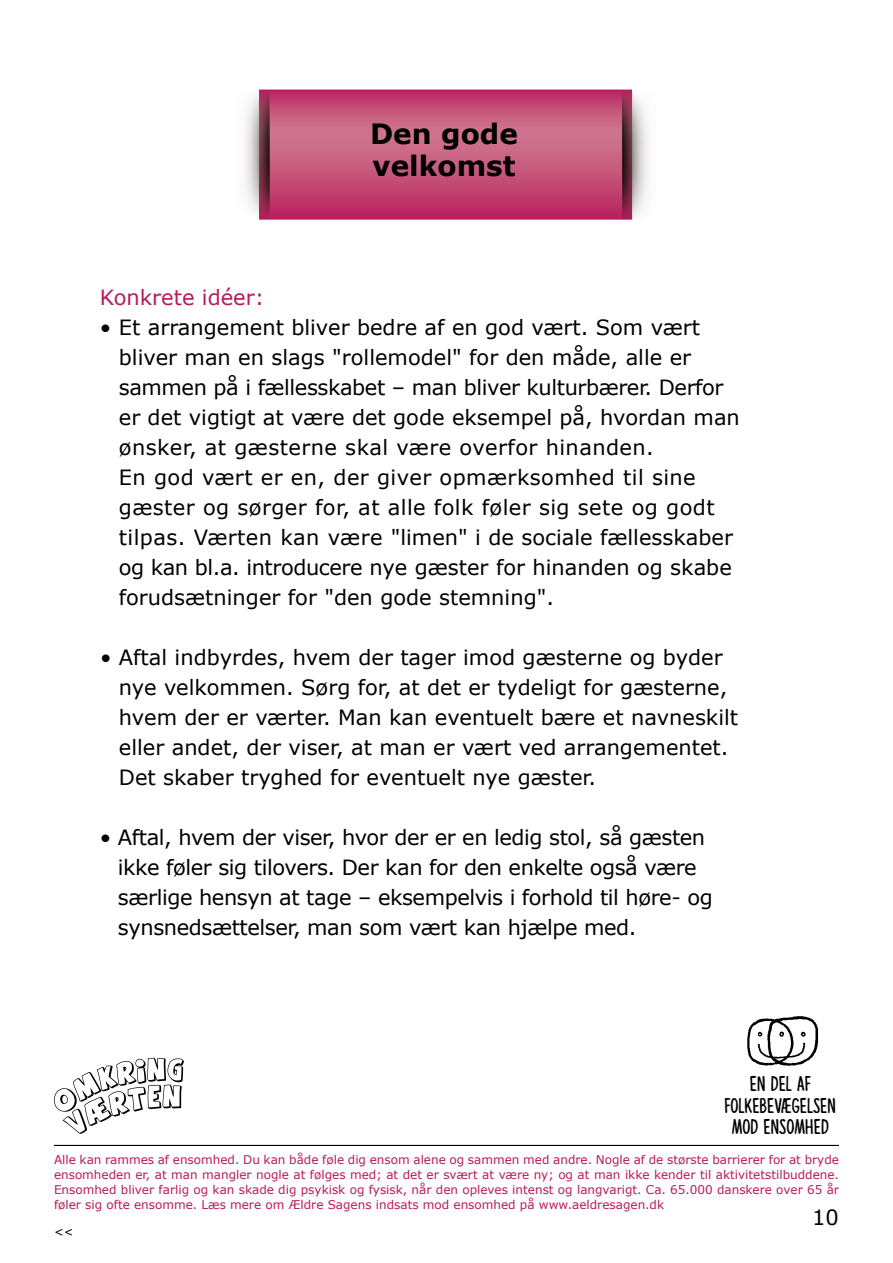
<style>
.page{position:relative;width:893px;height:1263px;background:#fff}
.page>*{position:absolute;margin:0;border:0;box-sizing:border-box;transform-origin:0 0}
.t1{font:700 27.9px/32px "Verdana";color:#000}
.t2{font:21.3px/21.3px "Lazingonasunnyafternoon";color:#000;text-align:center}
.t3{font:21px/30px "Verdana";color:#000}
.t4{font:21px/30px "Verdana";letter-spacing:-.02em;color:#000}
.t5{font:21px "Verdana";color:#b81a5d}
.t6{font:12px/15px "Verdana";color:#b81a5d;text-align:justify}
.t7{font:12px "Verdana";color:#000}
</style>
<div class="page">
<hr style="left:54px;top:1145px;width:785px;height:1px;background:#000">
<img style="left:747px;top:1016px;width:72px;height:50px">
<svg style="left:54px;top:1058px;width:130px;height:76px"></svg>
<svg style="left:270px;top:90px;width:352px;height:130px;background:#c45078"></svg>
<svg style="left:622px;top:89px;width:26px;height:131px"></svg>
<svg style="left:245px;top:89px;width:25px;height:131px"></svg>
<h1 class="t1" style="left:370px;top:118px;width:149px">Den gode velkomst</h1>
<p class="t5" style="left:100px;top:284px;width:166px">Konkrete idéer:</p>
<p class="t3" style="left:119px;top:313px;width:623px;text-indent:-19px">• Et arrangement bliver bedre af en god vært. Som vært bliver man en slags "rollemodel" for den måde, alle er sammen på i fællesskabet – man bliver kulturbærer. Derfor er det vigtigt at være det gode eksempel på, hvordan man ønsker, at gæsterne skal være overfor hinanden.<br>En god vært er en, der giver opmærksomhed til sine gæster og sørger for, at alle folk føler sig sete og godt tilpas. Værten kan være "limen" i de sociale fællesskaber og kan bl.a. introducere nye gæster for hinanden og skabe forudsætninger for "den gode stemning".</p>
<p class="t3" style="left:119px;top:643px;width:621px;text-indent:-19px">• Aftal indbyrdes, hvem der tager imod gæsterne og byder nye velkommen. Sørg for, at det er tydeligt for gæsterne, hvem der er værter. Man kan eventuelt bære et navneskilt eller andet, der viser, at man er vært ved arrangementet.<br>Det skaber tryghed for eventuelt nye gæster.</p>
<p class="t4" style="left:118px;top:823px;width:596px;text-indent:-18px">• Aftal, hvem der viser, hvor der er en ledig stol, så gæsten ikke føler sig tilovers. Der kan for den enkelte også være særlige hensyn at tage – eksempelvis i forhold til høre- og synsnedsættelser, man som vært kan hjælpe med.</p>
<p class="t2" style="left:750px;top:1072px;width:62px">EN DEL AF</p>
<p class="t2" style="left:725px;top:1094px;width:113px">FOLKEBEVÆGELSEN<br>MOD ENSOMHED</p>
<p class="t6" style="left:54px;top:1152px;width:786px">Alle kan rammes af ensomhed. Du kan både føle dig ensom alene og sammen med andre. Nogle af de største barrierer for at bryde ensomheden er, at man mangler nogle at følges med; at det er svært at være ny; og at man ikke kender til aktivitetstilbuddene.<br>Ensomhed bliver farlig og kan skade dig psykisk og fysisk, når den opleves intenst og langvarigt. Ca. 65.000 danskere over 65 år føler sig ofte ensomme. Læs mere om Ældre Sagens indsats mod ensomhed på www.aeldresagen.dk</p>
<p class="t3" style="left:812px;top:1203px;width:28px">10</p>
<p class="t7" style="left:54px;top:1224px;width:21px">&lt;&lt;</p>
</div>
